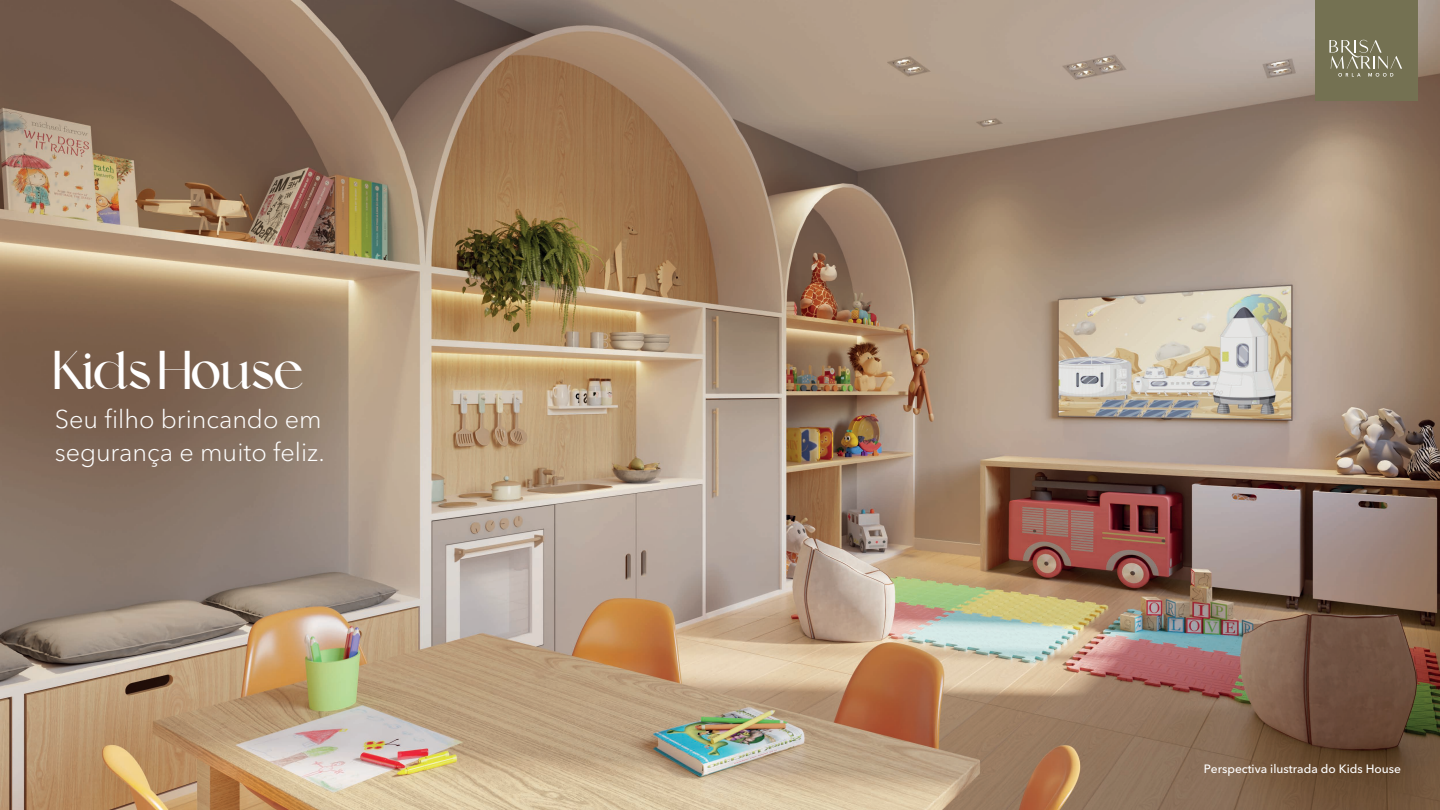
<style>
.page{position:relative;width:1440px;height:810px;background:#fff}
.page>*{position:absolute;margin:0;border:0;box-sizing:border-box;transform-origin:0 0}
.t1{font:31.72px "Qanoar Personal Use";letter-spacing:.04em;color:#fff}
.t2{font:300 25.42px/33.3px "Avenir Next LT Pro";color:#fff}
.t3{font:500 12px "Avenir Next LT Pro";color:#fff}
</style>
<div class="page">
<img style="left:0;top:0;width:1440px;height:810px">
<div style="left:1315px;top:0;width:103px;height:101px;background:#747152"></div>
<svg style="left:1329px;top:40px;width:73px;height:37px"></svg>
<p class="t1" style="left:54px;top:359px;width:249px">Kids House</p>
<p class="t2" style="left:55px;top:401px;width:272px">Seu filho brincando em segurança e muito feliz.</p>
<p class="t3" style="left:1204px;top:758px;width:199px">Perspectiva ilustrada do Kids House</p>
</div>
